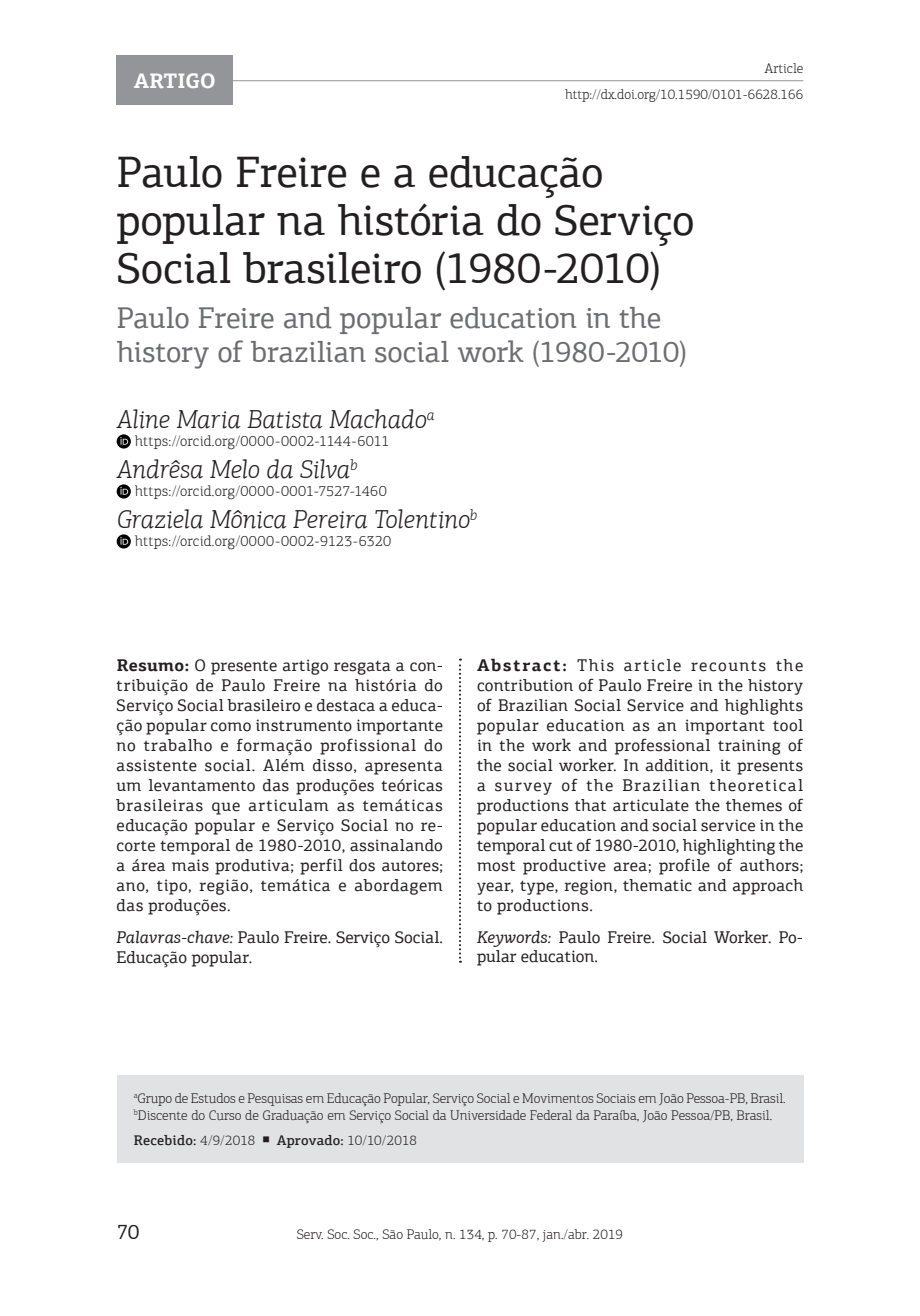
<style>
.page{position:relative;width:920px;height:1316px;background:#fff}
.page>*{position:absolute;margin:0;border:0;box-sizing:border-box;transform-origin:0 0}
.t1{font:44px/48px "PF Agora Slab Pro";letter-spacing:-.005em;color:#231f20}
.t2{font:30px/34px "PF Agora Slab Pro";letter-spacing:-.005em;color:#6c6d70}
.t3{font:italic 300 26px "PF Agora Slab Pro";letter-spacing:-.01em;color:#231f20}
.t4{font:700 21px "PF Agora Slab Pro";letter-spacing:.005em;color:#fff}
.t5{font:21px "PF Agora Slab Pro";color:#231f20}
.t6{font:17px/20px "PF Agora Slab Pro";letter-spacing:.01em;color:#231f20;text-align:justify}
.t7{font:300 15px "PF Agora Slab Pro";letter-spacing:.015em;color:#231f20}
.t8{font:300 14px/17px "PF Agora Slab Pro";color:#231f20}
.t9{font:500 14px "PF Agora Slab Pro";letter-spacing:.015em;color:#231f20}
.s1{font-weight:700}
.s2{font-style:italic}
.s3{font-weight:300}
</style>
<div class="page">
<hr style="left:117px;top:80px;width:686px;height:1px;background:#939598">
<div style="left:117px;top:55px;width:116px;height:50px;background:#939598"></div>
<div style="left:117px;top:1075px;width:686px;height:87px;background:#e1e2e4"></div>
<svg style="left:117px;top:434px;width:14px;height:15px"></svg>
<svg style="left:120px;top:437px;width:8px;height:8px"></svg>
<svg style="left:117px;top:484px;width:14px;height:15px"></svg>
<svg style="left:120px;top:487px;width:8px;height:8px"></svg>
<svg style="left:117px;top:534px;width:14px;height:15px"></svg>
<svg style="left:120px;top:537px;width:8px;height:8px"></svg>
<svg style="left:459px;top:659px;width:2px;height:304px"></svg>
<p class="t4" style="left:134px;top:68px;width:83px">ARTIGO</p>
<p class="t8" style="left:764px;top:60px;width:40px">Article</p>
<p class="t8" style="left:564px;top:86px;width:240px">http://dx.doi.org/10.1590/0101-6628.166</p>
<h1 class="t1" style="left:117px;top:148px;width:579px">Paulo Freire e a educação popular na história do Serviço<br>Social brasileiro (1980-2010)</h1>
<h2 class="t2" style="left:117px;top:301px;width:572px">Paulo Freire and popular education in the history of brazilian social work (1980-2010)</h2>
<h3 class="t3" style="left:117px;top:404px;width:319px">Aline Maria Batista Machado<sup>a</sup></h3>
<p class="t7" style="left:135px;top:432px;width:256px">https://orcid.org/0000-0002-1144-6011</p>
<h3 class="t3" style="left:117px;top:454px;width:242px">Andrêsa Melo da Silva<sup>b</sup></h3>
<p class="t7" style="left:135px;top:482px;width:253px">https://orcid.org/0000-0001-7527-1460</p>
<h3 class="t3" style="left:117px;top:504px;width:362px">Graziela Mônica Pereira Tolentino<sup>b</sup></h3>
<p class="t7" style="left:135px;top:532px;width:258px">https://orcid.org/0000-0002-9123-6320</p>
<p class="t6" style="left:117px;top:655px;width:328px"><span class="s1">Resumo:</span> O presente artigo resgata a con&shy;tribuição de Paulo Freire na história do Serviço Social brasileiro e destaca a educa&shy;ção popular como instrumento importante no trabalho e formação profissional do assistente social. Além disso, apresenta um levantamento das produções teóricas brasileiras que articulam as temáticas educação popular e Serviço Social no re&shy;corte temporal de 1980-2010, assinalando a área mais produtiva; perfil dos autores; ano, tipo, região, temática e abordagem das produções.</p>
<p class="t6" style="left:117px;top:927px;width:327px"><span class="s2">Palavras-chave:</span> Paulo Freire. Serviço Social.<br>Educação popular.</p>
<p class="t6" style="left:477px;top:655px;width:328px"><span class="s1">Abstract:</span> This article recounts the contribution of Paulo Freire in the history of Brazilian Social Service and highlights popular education as an important tool in the work and professional training of the social worker. In addition, it presents a survey of the Brazilian theoretical productions that articulate the themes of popular education and social service in the temporal cut of 1980-2010, highlighting the most productive area; profile of authors; year, type, region, thematic and approach to productions.</p>
<p class="t6" style="left:477px;top:927px;width:327px"><span class="s2">Keywords:</span> Paulo Freire. Social Worker. Po&shy;pular education.</p>
<p class="t8" style="left:134px;top:1089px;width:653px"><sup>a</sup>Grupo de Estudos e Pesquisas em Educação Popular, Serviço Social e Movimentos Sociais em João Pessoa-PB, Brasil. <sup>b</sup>Discente do Curso de Graduação em Serviço Social da Universidade Federal da Paraíba, João Pessoa/PB, Brasil.</p>
<p class="t9" style="left:134px;top:1131px;width:285px">Recebido: <span class="s3">4/9/2018</span> ■ Aprovado: <span class="s3">10/10/2018</span></p>
<p class="t5" style="left:117px;top:1219px;width:24px">70</p>
<p class="t8" style="left:296px;top:1226px;width:328px">Serv. Soc. Soc., São Paulo, n. 134, p. 70-87, jan./abr. 2019</p>
</div>
